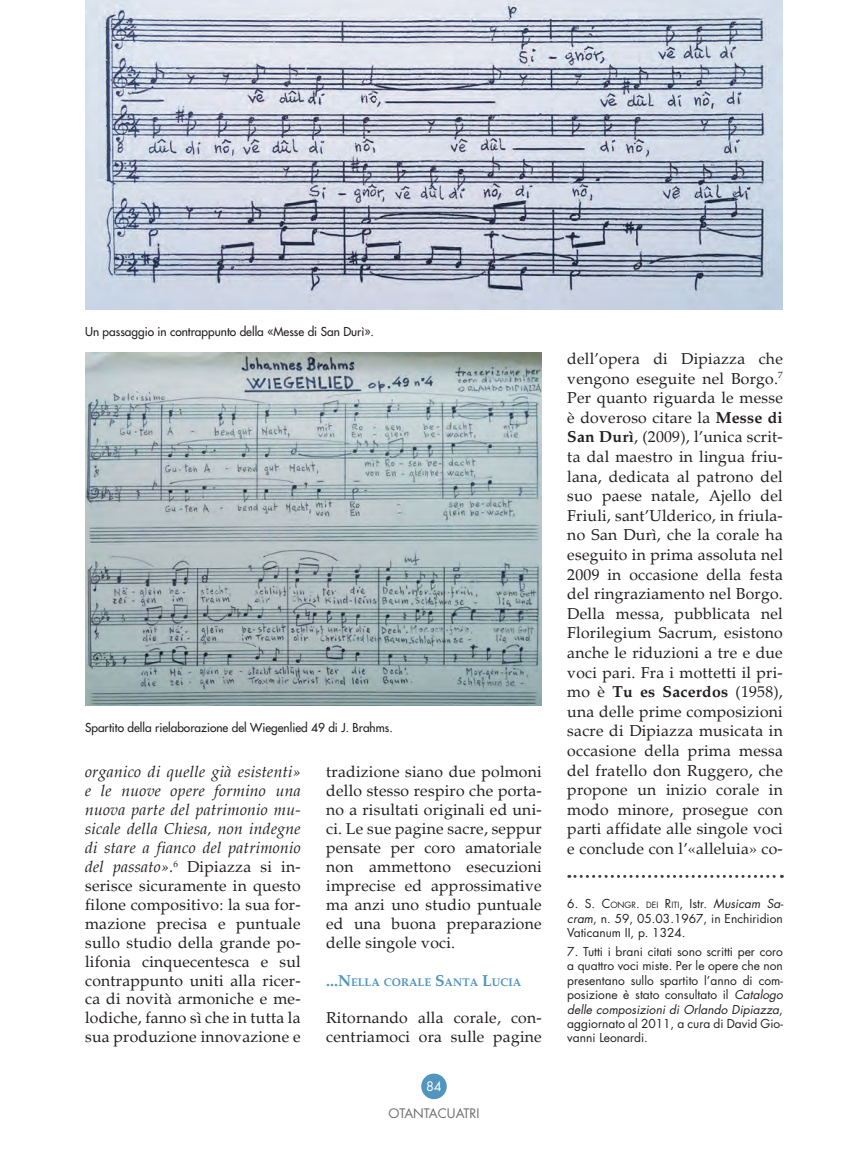
<style>
.page{position:relative;width:868px;height:1149px;background:#fff}
.page>*{position:absolute;margin:0;border:0;box-sizing:border-box;transform-origin:0 0}
.t1{font:15.75px/19.6px "Palatino";letter-spacing:.015em;color:#231f20;text-align:justify}
.t2{font:12.75px "Futura";color:#6c6d70}
.t3{font:12.75px "Futura";color:#fff}
.t4{font:12px/14.4px "Futura";color:#231f20}
.t5{font:12px "Futura";color:#231f20}
.t6{font:700 10.95px "Palatino";color:#5295c0}
.t7{font:8.4px "Futura";color:#231f20}
.s1{font-style:italic}
.s2{font-size:15.75px}
.s3{font-weight:700}
.s4{font-size:12px}
.s5{font-style:italic;font-size:12px}
</style>
<div class="page">
<div style="left:421px;top:1073px;width:25px;height:25px;background:#5295c0;border-radius:50%"></div>
<svg style="left:568px;top:874px;width:214px;height:3px"></svg>
<img style="left:85px;top:0;width:697px;height:309px">
<img style="left:85px;top:352px;width:456px;height:353px">
<p class="t5" style="left:85px;top:323px;width:290px">Un passaggio in contrappunto della «Messe di San Durì».</p>
<p class="t5" style="left:85px;top:719px;width:309px">Spartito della rielaborazione del Wiegenlied 49 di J. Brahms.</p>
<p class="t1" style="left:85px;top:762px;width:217px;line-height:18.9px"><span class="s1">organico di quelle già esistenti» e le nuove opere formino una nuova parte del patrimonio mu&shy;sicale della Chiesa, non indegne di stare a fianco del patrimonio del passato».</span><sup>6</sup> Dipiazza si in&shy;serisce sicuramente in questo filone compositivo: la sua for&shy;mazione precisa e puntuale sullo studio della grande po&shy;lifonia cinquecentesca e sul contrappunto uniti alla ricer&shy;ca di novità armoniche e me&shy;lodiche, fanno sì che in tutta la sua produzione innovazione e</p>
<p class="t1" style="left:326px;top:762px;width:217px;line-height:18.9px">tradizione siano due polmoni dello stesso respiro che porta&shy;no a risultati originali ed uni&shy;ci. Le sue pagine sacre, seppur pensate per coro amatoriale non ammettono esecuzioni imprecise ed approssimative ma anzi uno studio puntuale ed una buona preparazione delle singole voci.</p>
<p class="t6" style="left:326px;top:975px;width:197px"><span class="s2">...N</span>ELLA CORALE <span class="s2">S</span>ANTA <span class="s2">L</span>UCIA</p>
<p class="t1" style="left:326px;top:1008px;width:217px;line-height:18.9px">Ritornando alla corale, con&shy;centriamoci ora sulle pagine</p>
<p class="t3" style="left:426px;top:1077px;width:17px">84</p>
<p class="t2" style="left:388px;top:1104px;width:93px">OTANTACUATRI</p>
<p class="t1" style="left:567px;top:349px;width:217px">dell’opera di Dipiazza che vengono eseguite nel Borgo.<sup>7<br></sup>Per quanto riguarda le messe è doveroso citare la <span class="s3">Messe di San Durì</span>, (2009), l’unica scrit&shy;ta dal maestro in lingua friu&shy;lana, dedicata al patrono del suo paese natale, Ajello del Friuli, sant’Ulderico, in friula&shy;no San Durì, che la corale ha eseguito in prima assoluta nel 2009 in occasione della festa del ringraziamento nel Borgo.<br>Della messa, pubblicata nel Florilegium Sacrum, esistono anche le riduzioni a tre e due voci pari. Fra i mottetti il pri&shy;mo è <span class="s3">Tu es Sacerdos</span> (1958), una delle prime composizioni sacre di Dipiazza musicata in occasione della prima messa del fratello don Ruggero, che propone un inizio corale in modo minore, prosegue con parti affidate alle singole voci e conclude con l’«alleluia» co-</p>
<p class="t7" style="left:567px;top:899px;width:217px"><span class="s4">6.</span> <span class="s4">S. C</span>ONGR<span class="s4">.</span> DEI <span class="s4">R</span>ITI<span class="s4">, Istr.</span> <span class="s5">Musicam Sa-</span></p>
<p class="t4" style="left:567px;top:910px;width:217px"><span class="s1">cram</span>, n. 59, 05.03.1967, in Enchiridion<br>Vaticanum II, p. 1324.</p>
<p class="t4" style="left:567px;top:943px;width:217px;text-align:justify">7. Tutti i brani citati sono scritti per coro a quattro voci miste. Per le opere che non presentano sullo spartito l’anno di com&shy;posizione è stato consultato il <span class="s1">Catalogo delle composizioni di Orlando Dipiazza</span>, aggiornato al 2011, a cura di David Gio&shy;vanni Leonardi.</p>
</div>
